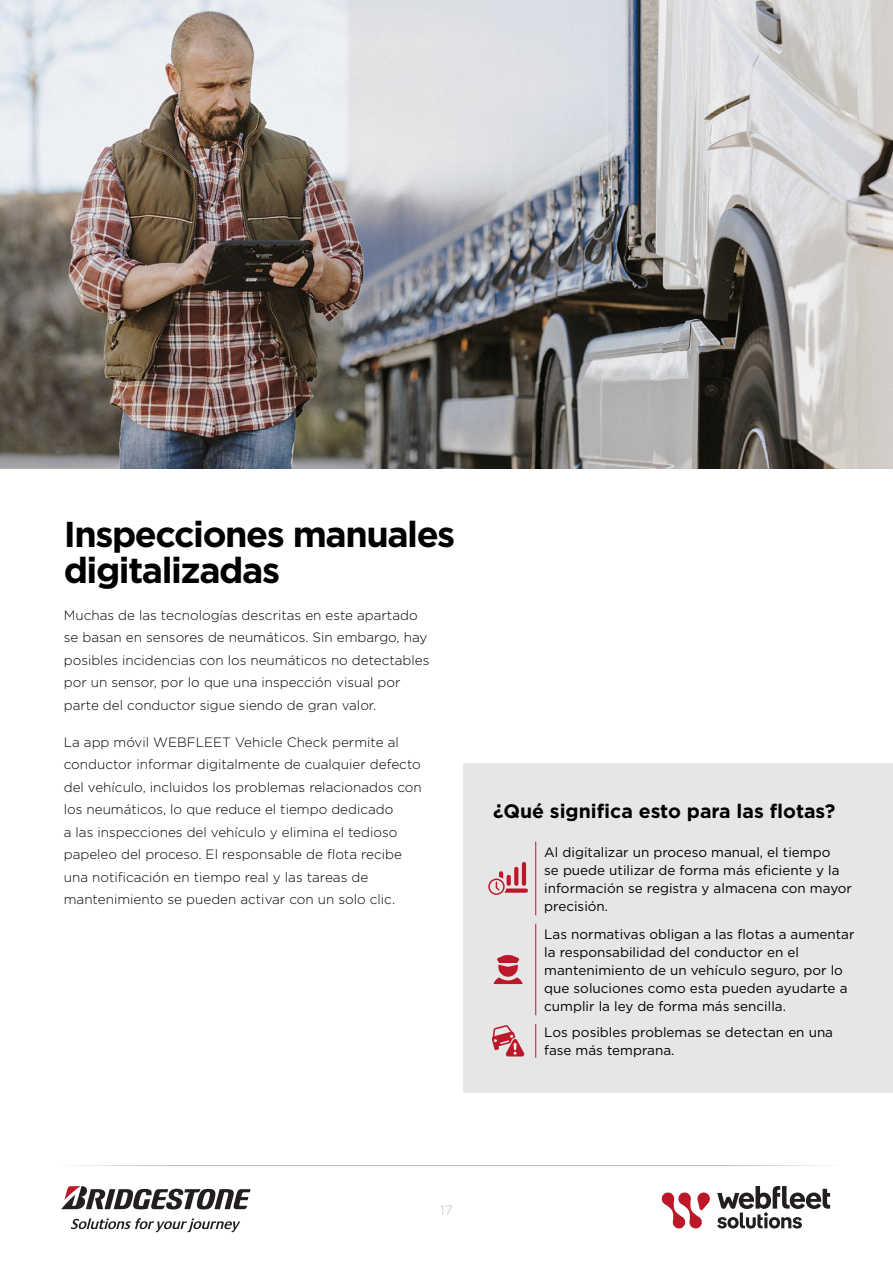
<style>
.page{position:relative;width:893px;height:1263px;background:#fff}
.page>*{position:absolute;margin:0;border:0;box-sizing:border-box;transform-origin:0 0}
.t1{font:700 36px/36px "Gotham";letter-spacing:-.04em;color:#000}
.t2{font:700 19.5px "Gotham";color:#000}
.t3{font:300 13.5px/22.5px "Gotham";color:#000}
.t4{font:13.5px/18px "Gotham";color:#000}
.t5{font:300 13.5px "Gotham";color:#bcbdc0}
</style>
<div class="page">
<hr style="left:53px;top:1165px;width:787px;height:1px;background:#bcbdc0">
<svg style="left:61px;top:1186px;width:190px;height:23px"></svg>
<svg style="left:71px;top:1218px;width:169px;height:14px"></svg>
<svg style="left:717px;top:1186px;width:113px;height:42px"></svg>
<svg style="left:661px;top:1192px;width:49px;height:37px"></svg>
<img style="left:0;top:0;width:893px;height:469px">
<div style="left:463px;top:763px;width:430px;height:330px;background:#e6e6e6"></div>
<hr style="left:535px;top:841px;width:1px;height:74px;background:#bd182a">
<hr style="left:535px;top:924px;width:1px;height:91px;background:#bd182a">
<hr style="left:535px;top:1024px;width:1px;height:34px;background:#bd182a">
<svg style="left:514px;top:867px;width:4px;height:19px"></svg>
<hr style="left:522px;top:862px;width:4px;height:24px;background:#bd182a;border-radius:2px">
<svg style="left:488px;top:871px;width:40px;height:24px"></svg>
<svg style="left:493px;top:955px;width:30px;height:29px"></svg>
<svg style="left:492px;top:1025px;width:32px;height:31px"></svg>
<h1 class="t1" style="left:64px;top:516px;width:393px">Inspecciones manuales digitalizadas</h1>
<p class="t3" style="left:64px;top:603px;width:367px">Muchas de las tecnologías descritas en este apartado se basan en sensores de neumáticos. Sin embargo, hay posibles incidencias con los neumáticos no detectables por un sensor, por lo que una inspección visual por parte del conductor sigue siendo de gran valor.</p>
<p class="t3" style="left:64px;top:730px;width:360px">La app móvil WEBFLEET Vehicle Check permite al conductor informar digitalmente de cualquier defecto del vehículo, incluidos los problemas relacionados con los neumáticos, lo que reduce el tiempo dedicado<br>a las inspecciones del vehículo y elimina el tedioso papeleo del proceso. El responsable de flota recibe una notificación en tiempo real y las tareas de mantenimiento se pueden activar con un solo clic.</p>
<h2 class="t2" style="left:493px;top:798px;width:344px">¿Qué significa esto para las flotas?</h2>
<p class="t4" style="left:544px;top:843px;width:309px">Al digitalizar un proceso manual, el tiempo<br>se puede utilizar de forma más eficiente y la información se registra y almacena con mayor precisión.</p>
<p class="t4" style="left:544px;top:925px;width:312px">Las normativas obligan a las flotas a aumentar la responsabilidad del conductor en el mantenimiento de un vehículo seguro, por lo que soluciones como esta pueden ayudarte a cumplir la ley de forma más sencilla.</p>
<p class="t4" style="left:544px;top:1023px;width:290px">Los posibles problemas se detectan en una fase más temprana.</p>
<p class="t5" style="left:440px;top:1201px;width:14px">17</p>
</div>
